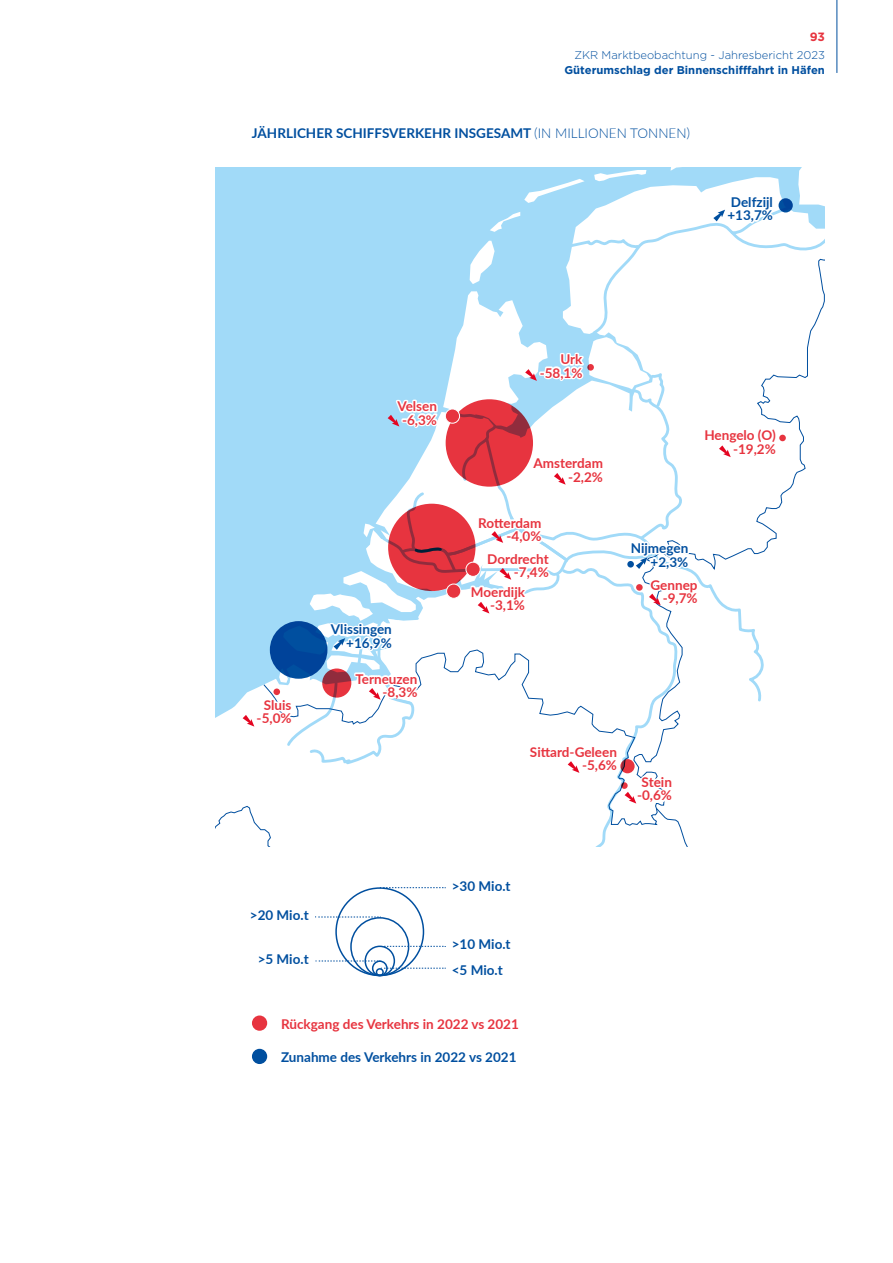
<style>
.page{position:relative;width:893px;height:1263px;background:#fff}
.page>*{position:absolute;margin:0;border:0;box-sizing:border-box;transform-origin:0 0}
.t1{font:700 13.5px/13.5px "Lato";color:#e7343f;text-align:right}
.t2{font:700 13.5px/13.5px "Lato";color:#004f9f;text-align:right}
.t3{font:700 12px "Gotham";color:#e7343f}
.t4{font:700 11.25px "Gotham";color:#004f9f}
.t5{font:300 11.25px "Gotham";color:#004f9f}
.s1{font-weight:300}
</style>
<div class="page">
<hr style="left:836px;top:0;width:1px;height:73px;background:#004f9f">
<svg style="left:215px;top:168px;width:595px;height:661px;fill:#a1daf8"></svg>
<div style="left:779px;top:435px;width:7px;height:6px;background:#e7343f;border-radius:50%"></div>
<svg style="left:243px;top:351px;width:538px;height:495px"></svg>
<svg style="left:568px;top:192px;width:257px;height:145px"></svg>
<div style="left:252px;top:1015px;width:15px;height:16px;background:#e7343f;border-radius:50%"></div>
<div style="left:252px;top:1049px;width:15px;height:15px;background:#004f9f;border-radius:50%"></div>
<svg style="left:386px;top:887px;width:60px;height:1px"></svg>
<svg style="left:315px;top:916px;width:66px;height:2px"></svg>
<svg style="left:315px;top:960px;width:62px;height:1px"></svg>
<svg style="left:387px;top:946px;width:59px;height:1px"></svg>
<svg style="left:384px;top:968px;width:62px;height:1px"></svg>
<div style="left:335px;top:887px;width:89px;height:89px;border:2px solid #004f9f;border-radius:50%"></div>
<div style="left:350px;top:917px;width:59px;height:59px;border:2px solid #004f9f;border-radius:50%"></div>
<div style="left:364px;top:945px;width:31px;height:31px;border:2px solid #004f9f;border-radius:50%"></div>
<div style="left:372px;top:960px;width:16px;height:16px;border:2px solid #004f9f;border-radius:50%"></div>
<div style="left:376px;top:968px;width:8px;height:8px;border:2px solid #004f9f;border-radius:50%"></div>
<p class="t3" style="left:810px;top:29px;width:17px">93</p>
<p class="t5" style="left:574px;top:48px;width:252px">ZKR Marktbeobachtung - Jahresbericht 2023</p>
<p class="t4" style="left:564px;top:62px;width:262px">Güterumschlag der Binnenschifffahrt in Häfen</p>
<p class="t2" style="left:252px;top:126px;width:440px">JÄHRLICHER SCHIFFSVERKEHR INSGESAMT <span class="s1">(IN MILLIONEN TONNEN)</span></p>
<p class="t2" style="left:727px;top:194px;width:47px;text-align:left">Delfzijl +13,7%</p>
<p class="t1" style="left:257px;top:698px;width:36px;text-align:center">Sluis -5,0%</p>
<p class="t1" style="left:269px;top:711px;width:5px">.</p>
<p class="t1" style="left:397px;top:399px;width:41px;text-align:center">Velsen -6,3%</p>
<p class="t2" style="left:331px;top:622px;width:62px">Vlissingen +16,9%</p>
<p class="t1" style="left:355px;top:671px;width:64px">Terneuzen -8,3%</p>
<p class="t1" style="left:395px;top:685px;width:5px">.</p>
<p class="t1" style="left:540px;top:352px;width:44px">Urk -58,1%</p>
<p class="t1" style="left:533px;top:456px;width:71px">Amsterdam -2,2%</p>
<p class="t1" style="left:581px;top:469px;width:5px">.</p>
<p class="t1" style="left:478px;top:516px;width:65px">Rotterdam -4,0%</p>
<p class="t1" style="left:494px;top:516px;width:7px">t</p>
<p class="t1" style="left:519px;top:529px;width:5px">.</p>
<p class="t1" style="left:487px;top:551px;width:63px">Dordrecht -7,4%</p>
<p class="t1" style="left:527px;top:565px;width:5px">.</p>
<p class="t1" style="left:471px;top:584px;width:56px">Moerdijk -3,1%</p>
<p class="t1" style="left:503px;top:598px;width:5px">.</p>
<p class="t1" style="left:704px;top:428px;width:73px">Hengelo (O) -19,2%</p>
<p class="t1" style="left:754px;top:442px;width:5px">.</p>
<p class="t2" style="left:631px;top:541px;width:59px">Nijmegen +2,3%</p>
<p class="t2" style="left:666px;top:554px;width:5px">.</p>
<p class="t1" style="left:650px;top:578px;width:49px">Gennep -9,7%</p>
<p class="t1" style="left:675px;top:591px;width:5px">.</p>
<p class="t1" style="left:530px;top:745px;width:89px">Sittard-Geleen -5,6%</p>
<p class="t1" style="left:541px;top:745px;width:7px">t</p>
<p class="t1" style="left:595px;top:758px;width:5px">.</p>
<p class="t1" style="left:637px;top:775px;width:36px;text-align:center">Stein -0,6%</p>
<p class="t1" style="left:650px;top:788px;width:5px">.</p>
<p class="t2" style="left:250px;top:908px;width:60px">&gt;20 Mio.t</p>
<p class="t2" style="left:258px;top:952px;width:53px">&gt;5 Mio.t</p>
<p class="t2" style="left:452px;top:879px;width:60px">&gt;30 Mio.t</p>
<p class="t2" style="left:452px;top:931px;width:60px;line-height:26px;text-align:left">&gt;10 Mio.t &lt;5 Mio.t</p>
<p class="t1" style="left:281px;top:1016px;width:239px">Rückgang des Verkehrs in 2022 vs 2021</p>
<p class="t2" style="left:281px;top:1049px;width:237px">Zunahme des Verkehrs in 2022 vs 2021</p>
</div>
